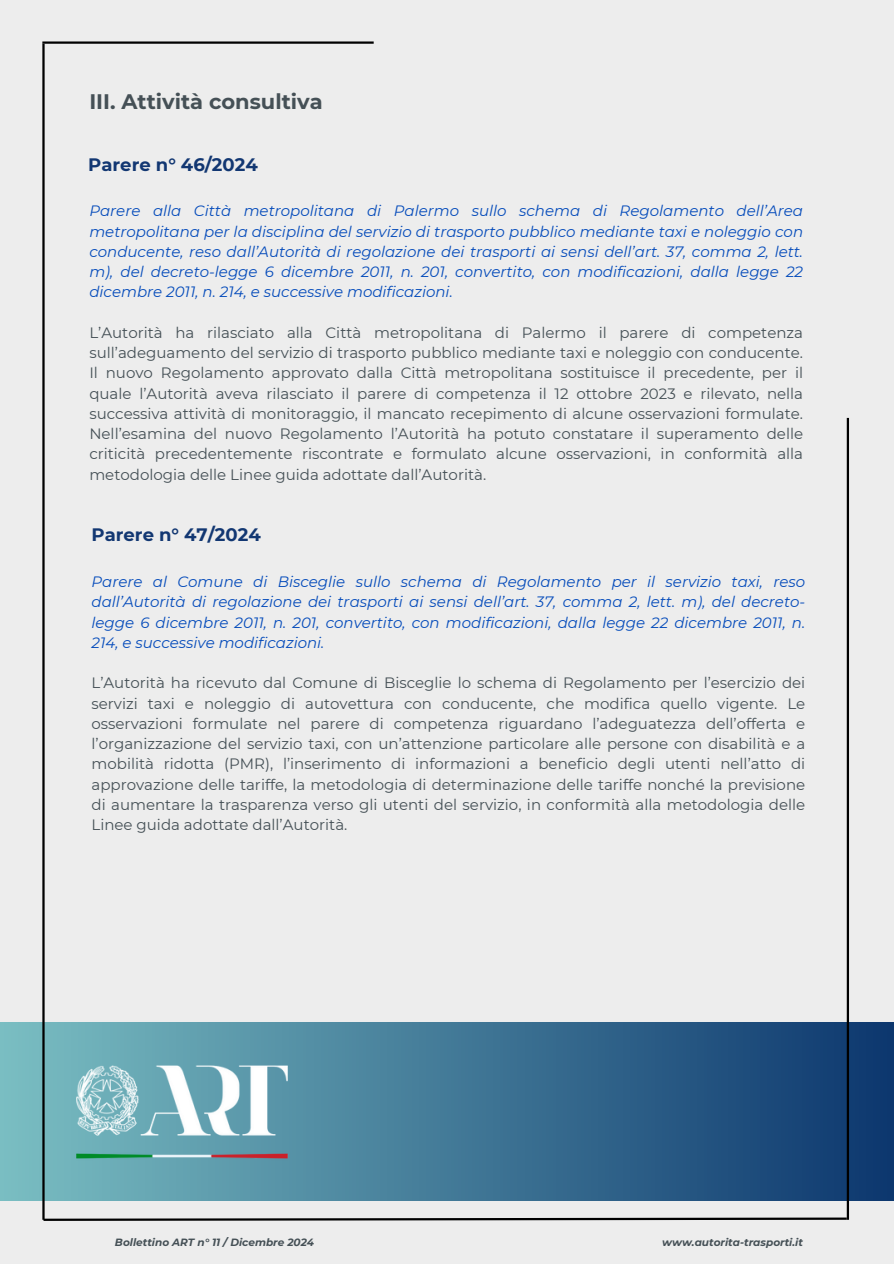
<style>
.page{position:relative;width:894px;height:1264px;background:#fff}
.page>*{position:absolute;margin:0;border:0;box-sizing:border-box;transform-origin:0 0}
.t1{font:700 21px "Montserrat";color:#455056}
.t2{font:700 18px "Montserrat";color:#123772}
.t3{font:15px/20.2px "Montserrat";color:#455056;text-align:justify}
.t4{font:italic 15px/20.2px "Montserrat";color:#064cbb;text-align:justify}
.t5{font:italic 700 10.5px "Montserrat";color:#455056}
</style>
<div class="page">
<div style="left:0;top:0;width:893px;height:1263px;background:#ededed"></div>
<div style="left:0;top:1022px;width:893px;height:178px;background:linear-gradient(to right,#7abec3,#0c366d)"></div>
<hr style="left:846px;top:418px;width:2px;height:801px;background:#000">
<hr style="left:42px;top:44px;width:3px;height:1175px;background:#000">
<hr style="left:42px;top:41px;width:331px;height:3px;background:#000">
<svg style="left:42px;top:1216px;width:806px;height:5px"></svg>
<img style="left:42px;top:1031px;width:279px;height:160px">
<h3 class="t1" style="left:89px;top:88px;width:235px">III. Attività consultiva</h3>
<p class="t2" style="left:88px;top:154px;width:171px">Parere n° 46/2024</p>
<p class="t4" style="left:89px;top:201px;width:715px">Parere alla Città metropolitana di Palermo sullo schema di Regolamento dell’Area metropolitana per la disciplina del servizio di trasporto pubblico mediante taxi e noleggio con conducente, reso dall’Autorità di regolazione dei trasporti ai sensi dell’art. 37, comma 2, lett. m), del decreto-legge 6 dicembre 2011, n. 201, convertito, con modificazioni, dalla legge 22 dicembre 2011, n. 214, e successive modificazioni.</p>
<p class="t3" style="left:89px;top:322px;width:715px">L’Autorità ha rilasciato alla Città metropolitana di Palermo il parere di competenza sull’adeguamento del servizio di trasporto pubblico mediante taxi e noleggio con conducente.<br>Il nuovo Regolamento approvato dalla Città metropolitana sostituisce il precedente, per il quale l’Autorità aveva rilasciato il parere di competenza il 12 ottobre 2023 e rilevato, nella successiva attività di monitoraggio, il mancato recepimento di alcune osservazioni formulate.<br>Nell’esamina del nuovo Regolamento l’Autorità ha potuto constatare il superamento delle criticità precedentemente riscontrate e formulato alcune osservazioni, in conformità alla metodologia delle Linee guida adottate dall’Autorità.</p>
<h3 class="t2" style="left:91px;top:523px;width:171px">Parere n° 47/2024</h3>
<p class="t4" style="left:91px;top:571px;width:715px">Parere al Comune di Bisceglie sullo schema di Regolamento per il servizio taxi, reso dall’Autorità di regolazione dei trasporti ai sensi dell’art. 37, comma 2, lett. m), del decreto&shy;legge 6 dicembre 2011, n. 201, convertito, con modificazioni, dalla legge 22 dicembre 2011, n.<br>214, e successive modificazioni.</p>
<p class="t3" style="left:91px;top:673px;width:715px">L’Autorità ha ricevuto dal Comune di Bisceglie lo schema di Regolamento per l’esercizio dei servizi taxi e noleggio di autovettura con conducente, che modifica quello vigente. Le osservazioni formulate nel parere di competenza riguardano l’adeguatezza dell’offerta e l’organizzazione del servizio taxi, con un’attenzione particolare alle persone con disabilità e a mobilità ridotta (PMR), l’inserimento di informazioni a beneficio degli utenti nell’atto di approvazione delle tariffe, la metodologia di determinazione delle tariffe nonché la previsione di aumentare la trasparenza verso gli utenti del servizio, in conformità alla metodologia delle Linee guida adottate dall’Autorità.</p>
<h3 class="t5" style="left:115px;top:1235px;width:201px">Bollettino ART n° 11 / Dicembre 2024</h3>
<p class="t5" style="left:662px;top:1235px;width:142px">www.autorita-trasporti.it</p>
</div>
